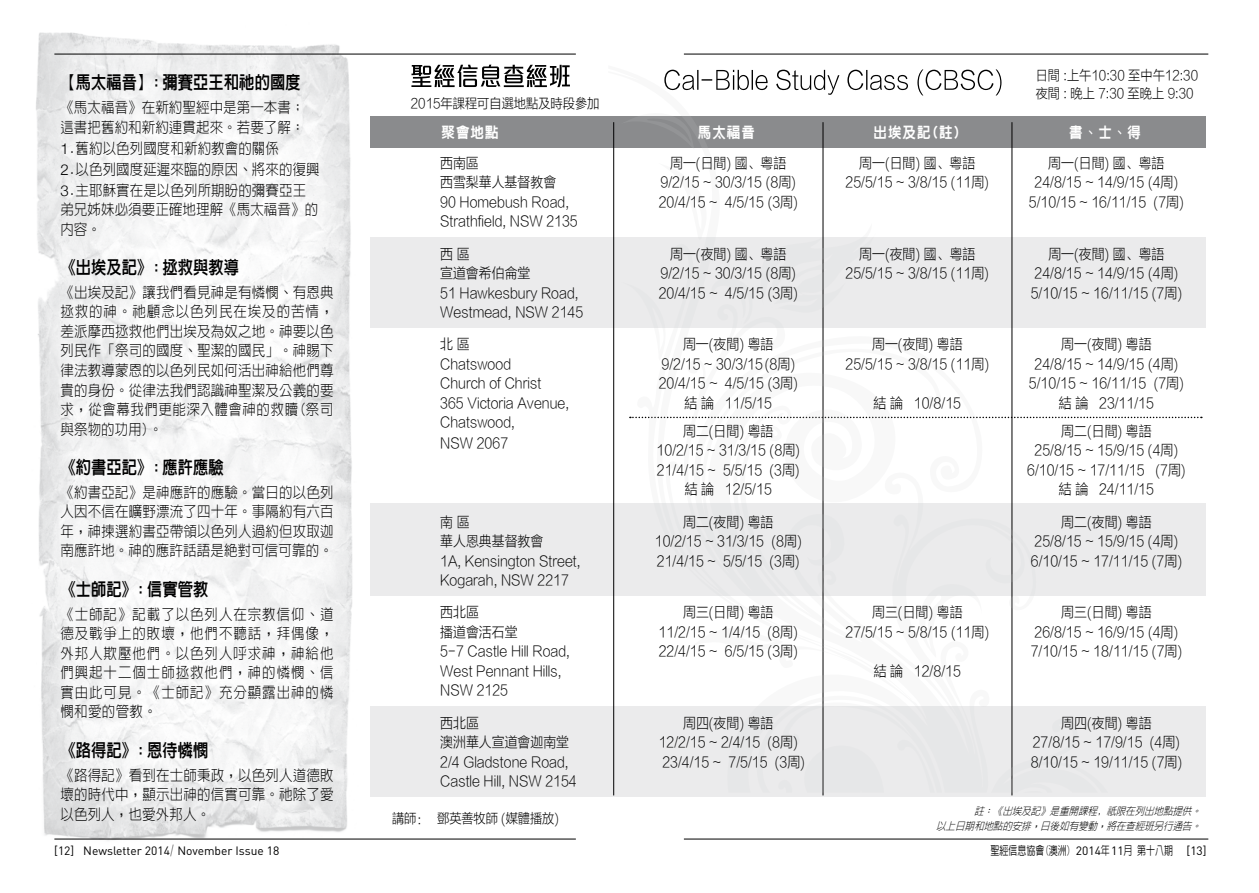
<style>
.page{position:relative;width:1259px;height:893px;background:#fff}
.page>*{position:absolute;margin:0;border:0;box-sizing:border-box;transform-origin:0 0}
.t1{font:800 18px "AR Hei B5";letter-spacing:.005em;color:#000;scale:.85 1}
.t2{font:300 15px/19.5px "AR Hei B5";letter-spacing:.01em;color:#000;text-align:justify;scale:.9 1}
.t3{font:800 15px "AR Hei B5";letter-spacing:.075em;color:#fff;scale:.9 1}
.t4{font:14.25px "FZLTXHFW GB1 0";letter-spacing:.005em;color:#000;scale:.9 1}
.t5{font:13.5px/18px "FZLTXHFW GB1 0";letter-spacing:.005em;color:#000;scale:.9 1}
.t6{font:12px "DIN";color:#000}
.t7{font:500 12px "AR Hei B5";color:#000;scale:.75 1}
.t8{font:italic 300 10.5px/15px "AR Hei B5";color:#000;text-align:right;scale:.9 1}
.s1{font-family:"Helvetica Neue"}
.s2{font-family:"AR Hei B5";font-weight:500}
.s3{font-family:"DIN";font-weight:400}
</style>
<div class="page">
<hr style="left:684px;top:839px;width:524px;height:1px;background:#000">
<div style="left:370px;top:116px;width:835px;height:31px;background:#8a8b8d"></div>
<div style="left:370px;top:238px;width:835px;height:90px;background:#e6e7e8"></div>
<div style="left:370px;top:503px;width:835px;height:93px;background:#e6e7e8"></div>
<div style="left:370px;top:706px;width:835px;height:91px;background:#e6e7e8"></div>
<svg style="left:1108px;top:417px;width:93px;height:1px"></svg>
<hr style="left:822px;top:122px;width:1px;height:673px;background:#000">
<hr style="left:613px;top:122px;width:1px;height:673px;background:#000">
<hr style="left:1011px;top:122px;width:1px;height:673px;background:#000">
<hr style="left:684px;top:54px;width:524px;height:1px;background:#000">
<svg style="left:608px;top:69px;width:500px;height:724px"></svg>
<svg style="left:620px;top:111px;width:74px;height:39px"></svg>
<svg style="left:621px;top:163px;width:254px;height:198px"></svg>
<svg style="left:691px;top:624px;width:92px;height:28px"></svg>
<svg style="left:918px;top:584px;width:64px;height:74px"></svg>
<img style="left:36px;top:32px;width:322px;height:809px">
<hr style="left:54px;top:839px;width:522px;height:1px;background:#000">
<svg style="left:411px;top:65px;width:159px;height:22px"></svg>
<hr style="left:54px;top:54px;width:522px;height:1px;background:#000">
<p class="t1" style="left:60px;top:74px;width:284px">【馬太福音】: 彌賽亞王和祂的國度</p>
<p class="t2" style="left:60px;top:98px;width:273px">《馬太福音》在新約聖經中是第一本書；這書把舊約和新約連貫起來。若要了解：</p>
<p class="t2" style="left:60px;top:137px;width:290px;line-height:21px;text-align:left"><span class="s1">1</span>.舊約以色列國度和新約教會的關係<br><span class="s1">2</span>.以色列國度延遲來臨的原因、將來的復興<br><span class="s1">3</span>.主耶穌實在是以色列所期盼的彌賽亞王</p>
<p class="t2" style="left:60px;top:200px;width:288px">弟兄姊妹必須要正確地理解《馬太福音》的內容。</p>
<p class="t1" style="left:60px;top:258px;width:212px">《出埃及記》: 拯救與教導</p>
<p class="t2" style="left:60px;top:283px;width:305px">《出埃及記》讓我們看見神是有憐憫、有恩典拯救的神。祂顧念以色列民在埃及的苦情，差派摩西拯救他們出埃及為奴之地。神要以色列民作「祭司的國度、聖潔的國民」。神賜下律法教導蒙恩的以色列民如何活出神給他們尊貴的身份。從律法我們認識神聖潔及公義的要求，從會幕我們更能深入體會神的救贖(祭司與祭物的功用)。</p>
<p class="t1" style="left:60px;top:458px;width:194px">《約書亞記》: 應許應驗</p>
<p class="t2" style="left:60px;top:482px;width:305px">《約書亞記》是神應許的應驗。當日的以色列人因不信在曠野漂流了四十年。事隔約有六百年，神揀選約書亞帶領以色列人過約但攻取迦南應許地。神的應許話語是絕對可信可靠的。</p>
<p class="t1" style="left:60px;top:580px;width:176px">《士師記》: 信實管教</p>
<p class="t2" style="left:60px;top:604px;width:305px">《士師記》記載了以色列人在宗教信仰、道德及戰爭上的敗壞，他們不聽話，拜偶像，外邦人欺壓他們。以色列人呼求神，神給他們興起十二個士師拯救他們，神的憐憫、信實由此可見。《士師記》充分顯露出神的憐憫和愛的管教。</p>
<p class="t1" style="left:60px;top:741px;width:176px">《路得記》: 恩待憐憫</p>
<p class="t2" style="left:60px;top:765px;width:305px">《路得記》看到在士師秉政，以色列人道德敗壞的時代中，顯示出神的信實可靠。祂除了愛以色列人，也愛外邦人。</p>
<p class="t6" style="left:54px;top:843px;width:226px">[12] Newsletter 2014<span class="s2">/</span> November Issue 18</p>
<p class="t5" style="left:411px;top:95px;width:211px">2015年课程可自选地点及时段参加</p>
<p class="t5" style="left:1035px;top:66px;width:182px">日间 :上午10:30 至中午12:30夜间 : 晚上 7:30 至晚上 9:30</p>
<p class="t3" style="left:441px;top:125px;width:81px">聚會地點点</p>
<p class="t3" style="left:698px;top:125px;width:65px">馬太福音</p>
<p class="t3" style="left:873px;top:125px;width:98px">出埃及記(註)</p>
<p class="t3" style="left:1069px;top:125px;width:81px">書、士、得</p>
<p class="t4" style="left:440px;top:155px;width:44px">西南区</p>
<p class="t4" style="left:670px;top:155px;width:131px">周一(日间) 国、粤语</p>
<p class="t4" style="left:859px;top:155px;width:131px">周一(日间) 国、粤语</p>
<p class="t4" style="left:1048px;top:155px;width:131px">周一(日间) 国、粤语</p>
<p class="t4" style="left:440px;top:174px;width:130px">西雪梨华人基督教会</p>
<p class="t4" style="left:660px;top:174px;width:152px">9/2/15 ~ 30/3/15 (8周)</p>
<p class="t4" style="left:845px;top:174px;width:161px">25/5/15 ~ 3/8/15 (11周)</p>
<p class="t4" style="left:1034px;top:174px;width:161px">24/8/15 ~ 14/9/15 (4周)</p>
<p class="t4" style="left:440px;top:194px;width:145px">90 Homebush Road,</p>
<p class="t4" style="left:658px;top:194px;width:156px">20/4/15 ~ 4/5/15 (3周)</p>
<p class="t4" style="left:1029px;top:194px;width:174px">5/10/15 ~ 16/11/15 (7周)</p>
<p class="t4" style="left:440px;top:213px;width:154px">Strathfield, NSW 2135</p>
<p class="t4" style="left:440px;top:246px;width:34px">西 区</p>
<p class="t4" style="left:670px;top:246px;width:131px">周一(夜间) 国、粤语</p>
<p class="t4" style="left:859px;top:246px;width:131px">周一(夜间) 国、粤语</p>
<p class="t4" style="left:1048px;top:246px;width:131px">周一(夜间) 国、粤语</p>
<p class="t4" style="left:440px;top:265px;width:102px">宣道会希伯仑堂</p>
<p class="t4" style="left:660px;top:265px;width:152px">9/2/15 ~ 30/3/15 (8周)</p>
<p class="t4" style="left:845px;top:265px;width:161px">25/5/15 ~ 3/8/15 (11周)</p>
<p class="t4" style="left:1034px;top:265px;width:161px">24/8/15 ~ 14/9/15 (4周)</p>
<p class="t4" style="left:440px;top:285px;width:155px">51 Hawkesbury Road,</p>
<p class="t4" style="left:659px;top:285px;width:156px">20/4/15 ~ 4/5/15 (3周)</p>
<p class="t4" style="left:1030px;top:285px;width:170px">5/10/15 ~ 16/11/15 (7周)</p>
<p class="t4" style="left:440px;top:304px;width:160px">Westmead, NSW 2145</p>
<p class="t4" style="left:440px;top:336px;width:34px">北 区</p>
<p class="t4" style="left:683px;top:336px;width:102px">周一(夜间) 粤语</p>
<p class="t4" style="left:872px;top:336px;width:102px">周一(夜间) 粤语</p>
<p class="t4" style="left:1061px;top:336px;width:102px">周一(夜间) 粤语</p>
<p class="t4" style="left:440px;top:356px;width:80px">Chatswood</p>
<p class="t4" style="left:661px;top:356px;width:150px">9/2/15 ~ 30/3/15(8周)</p>
<p class="t4" style="left:845px;top:356px;width:161px">25/5/15 ~ 3/8/15 (11周)</p>
<p class="t4" style="left:1034px;top:356px;width:161px">24/8/15 ~ 14/9/15 (4周)</p>
<p class="t4" style="left:440px;top:375px;width:114px">Church of Christ</p>
<p class="t4" style="left:659px;top:375px;width:156px">20/4/15 ~ 4/5/15 (3周)</p>
<p class="t4" style="left:1029px;top:375px;width:174px">5/10/15 ~ 16/11/15 (7周)</p>
<p class="t4" style="left:440px;top:395px;width:145px">365 Victoria Avenue,</p>
<p class="t4" style="left:684px;top:395px;width:98px">结 论 11/5/15</p>
<p class="t4" style="left:873px;top:395px;width:99px">结 论 10/8/15</p>
<p class="t4" style="left:1059px;top:395px;width:107px">结 论 23/11/15</p>
<p class="t4" style="left:440px;top:414px;width:84px">Chatswood,</p>
<p class="t4" style="left:683px;top:423px;width:102px">周二(日间) 粤语</p>
<p class="t4" style="left:1061px;top:423px;width:102px">周二(日间) 粤语</p>
<p class="t4" style="left:440px;top:435px;width:77px">NSW 2067</p>
<p class="t4" style="left:656px;top:442px;width:161px">10/2/15 ~ 31/3/15 (8周)</p>
<p class="t4" style="left:1034px;top:442px;width:161px">25/8/15 ~ 15/9/15 (4周)</p>
<p class="t4" style="left:657px;top:462px;width:160px">21/4/15 ~ 5/5/15 (3周)</p>
<p class="t4" style="left:1027px;top:462px;width:178px">6/10/15 ~ 17/11/15 (7周)</p>
<p class="t4" style="left:684px;top:481px;width:98px">结 论 12/5/15</p>
<p class="t4" style="left:1059px;top:481px;width:107px">结 论 24/11/15</p>
<p class="t4" style="left:440px;top:514px;width:34px">南 区</p>
<p class="t4" style="left:683px;top:514px;width:102px">周二(夜间) 粤语</p>
<p class="t4" style="left:1061px;top:514px;width:102px">周二(夜间) 粤语</p>
<p class="t4" style="left:440px;top:533px;width:116px">华人恩典基督教会</p>
<p class="t4" style="left:655px;top:533px;width:165px">10/2/15 ~ 31/3/15 (8周)</p>
<p class="t4" style="left:1034px;top:533px;width:161px">25/8/15 ~ 15/9/15 (4周)</p>
<p class="t4" style="left:440px;top:553px;width:157px">1A, Kensington Street,</p>
<p class="t4" style="left:657px;top:553px;width:160px">21/4/15 ~ 5/5/15 (3周)</p>
<p class="t4" style="left:1030px;top:553px;width:170px">6/10/15 ~ 17/11/15 (7周)</p>
<p class="t4" style="left:440px;top:572px;width:144px">Kogarah, NSW 2217</p>
<p class="t4" style="left:440px;top:604px;width:44px">西北区</p>
<p class="t4" style="left:683px;top:604px;width:102px">周三(日间) 粤语</p>
<p class="t4" style="left:872px;top:604px;width:102px">周三(日间) 粤语</p>
<p class="t4" style="left:1061px;top:604px;width:102px">周三(日间) 粤语</p>
<p class="t4" style="left:440px;top:624px;width:87px">播道会活石堂</p>
<p class="t4" style="left:658px;top:624px;width:156px">11/2/15 ~ 1/4/15 (8周)</p>
<p class="t4" style="left:845px;top:624px;width:161px">27/5/15 ~ 5/8/15 (11周)</p>
<p class="t4" style="left:1034px;top:624px;width:161px">26/8/15 ~ 16/9/15 (4周)</p>
<p class="t4" style="left:440px;top:643px;width:146px">5-7 Castle Hill Road,</p>
<p class="t4" style="left:659px;top:643px;width:156px">22/4/15 ~ 6/5/15 (3周)</p>
<p class="t4" style="left:1030px;top:643px;width:170px">7/10/15 ~ 18/11/15 (7周)</p>
<p class="t4" style="left:440px;top:663px;width:136px">West Pennant Hills,</p>
<p class="t4" style="left:873px;top:663px;width:98px">结 论 12/8/15</p>
<p class="t4" style="left:440px;top:682px;width:77px">NSW 2125</p>
<p class="t4" style="left:440px;top:715px;width:44px">西北区</p>
<p class="t4" style="left:683px;top:715px;width:102px">周四(夜间) 粤语</p>
<p class="t4" style="left:1061px;top:715px;width:102px">周四(夜间) 粤语</p>
<p class="t4" style="left:440px;top:734px;width:145px">澳洲华人宣道会迦南堂</p>
<p class="t4" style="left:659px;top:734px;width:156px">12/2/15 ~ 2/4/15 (8周)</p>
<p class="t4" style="left:1033px;top:734px;width:165px">27/8/15 ~ 17/9/15 (4周)</p>
<p class="t4" style="left:440px;top:754px;width:144px">2/4 Gladstone Road,</p>
<p class="t4" style="left:662px;top:754px;width:160px">23/4/15 ~ 7/5/15 (3周)</p>
<p class="t4" style="left:1030px;top:754px;width:170px">8/10/15 ~ 19/11/15 (7周)</p>
<p class="t4" style="left:440px;top:773px;width:153px">Castle Hill, NSW 2154</p>
<p class="t5" style="left:392px;top:810px;width:187px">讲师： 邓英善牧师 (媒体播放)</p>
<p class="t8" style="left:936px;top:803px;width:299px">註：《出埃及記》是重開課程, 祇限在列出地點提供。<br>以上日期和地點的安排，日後如有變動，將在查經班另行通告。</p>
<p class="t7" style="left:990px;top:844px;width:290px">聖經信息協會(澳洲) <span class="s3">2014</span>年<span class="s3">11</span>月 第十八期 <span class="s3">[13]</span></p>
</div>
